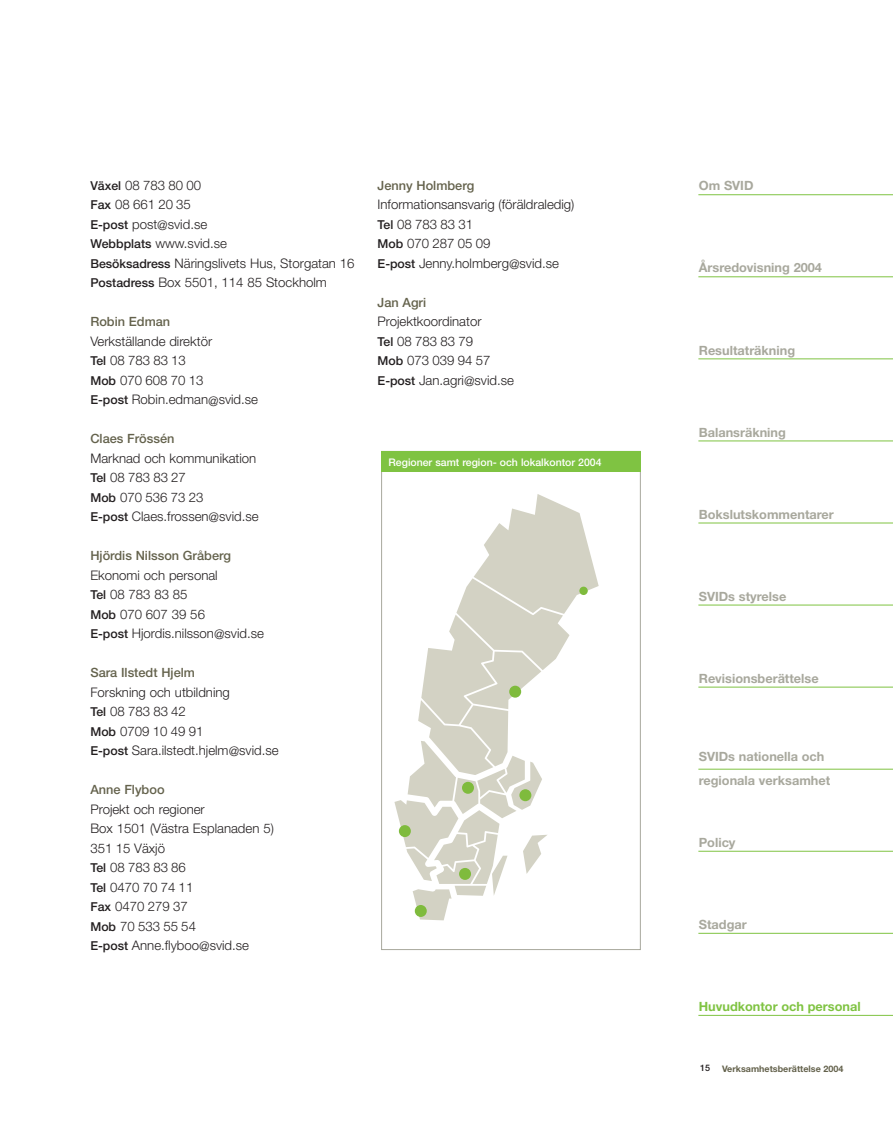
<style>
.page{position:relative;width:893px;height:1143px;background:#fff}
.page>*{position:absolute;margin:0;border:0;box-sizing:border-box;transform-origin:0 0}
.t1{font:300 13.2px/19.5px "Helvetica Neue";color:#231f20}
.t2{font:700 12.75px/23.7px "Helvetica Neue";color:#a8a89d}
.t3{font:500 12.75px "Helvetica Neue";color:#64624c}
.t4{font:700 12.75px "Helvetica Neue";color:#7fc342}
.t5{font:500 10.5px "Helvetica Neue";color:#fff}
.t6{font:700 9px "Helvetica Neue";color:#64624c}
.t7{font:500 9px "Helvetica Neue";color:#231f20}
.s1{font-weight:500;font-size:12.3px}
</style>
<div class="page">
<hr style="left:698px;top:194px;width:194px;height:1px;background:#7fc342">
<hr style="left:698px;top:276px;width:194px;height:1px;background:#7fc342">
<hr style="left:698px;top:358px;width:194px;height:1px;background:#7fc342">
<hr style="left:698px;top:441px;width:194px;height:1px;background:#7fc342">
<hr style="left:698px;top:523px;width:194px;height:1px;background:#7fc342">
<hr style="left:698px;top:605px;width:194px;height:1px;background:#7fc342">
<hr style="left:698px;top:687px;width:194px;height:1px;background:#7fc342">
<hr style="left:698px;top:769px;width:194px;height:1px;background:#7fc342">
<hr style="left:698px;top:851px;width:194px;height:1px;background:#7fc342">
<hr style="left:698px;top:933px;width:194px;height:1px;background:#7fc342">
<hr style="left:698px;top:1015px;width:194px;height:1px;background:#7fc342">
<svg style="left:394px;top:494px;width:204px;height:426px"></svg>
<div style="left:519px;top:789px;width:12px;height:12px;background:#7fbb3d;border-radius:50%"></div>
<div style="left:509px;top:686px;width:12px;height:12px;background:#7fbb3d;border-radius:50%"></div>
<div style="left:459px;top:868px;width:12px;height:12px;background:#7fbb3d;border-radius:50%"></div>
<div style="left:579px;top:587px;width:8px;height:8px;background:#7fbb3d;border-radius:50%"></div>
<div style="left:399px;top:825px;width:12px;height:12px;background:#7fbb3d;border-radius:50%"></div>
<div style="left:415px;top:905px;width:12px;height:12px;background:#7fbb3d;border-radius:50%"></div>
<div style="left:462px;top:782px;width:12px;height:12px;background:#7fbb3d;border-radius:50%"></div>
<div style="left:381px;top:451px;width:259px;height:499px;border:1px solid #a8a89d"></div>
<div style="left:381px;top:452px;width:259px;height:20px;background:#7fc342"></div>
<p class="t1" style="left:90px;top:177px;width:266px"><span class="s1">Växel</span> 08 783 80 00<br><span class="s1">Fax</span> 08 661 20 35<br><span class="s1">E-post</span> post@svid.se<br><span class="s1">Webbplats</span> www.svid.se<br><span class="s1">Besöksadress</span> Näringslivets Hus, Storgatan 16<br><span class="s1">Postadress</span> Box 5501, 114 85 Stockholm</p>
<p class="t3" style="left:90px;top:317px;width:81px">Robin Edman</p>
<p class="t1" style="left:90px;top:333px;width:169px">Verkställande direktör<br><span class="s1">Tel</span> 08 783 83 13<br><span class="s1">Mob</span> 070 608 70 13<br><span class="s1">E-post</span> Robin.edman@svid.se</p>
<p class="t3" style="left:90px;top:434px;width:86px">Claes Frössén</p>
<p class="t1" style="left:90px;top:450px;width:170px">Marknad och kommunikation<br><span class="s1">Tel</span> 08 783 83 27<br><span class="s1">Mob</span> 070 536 73 23<br><span class="s1">E-post</span> Claes.frossen@svid.se</p>
<p class="t3" style="left:90px;top:551px;width:142px">Hjördis Nilsson Gråberg</p>
<p class="t1" style="left:90px;top:567px;width:175px">Ekonomi och personal<br><span class="s1">Tel</span> 08 783 83 85<br><span class="s1">Mob</span> 070 607 39 56<br><span class="s1">E-post</span> Hjordis.nilsson@svid.se</p>
<p class="t3" style="left:90px;top:668px;width:106px">Sara Ilstedt Hjelm</p>
<p class="t1" style="left:90px;top:684px;width:190px">Forskning och utbildning<br><span class="s1">Tel</span> 08 783 83 42<br><span class="s1">Mob</span> 0709 10 49 91<br><span class="s1">E-post</span> Sara.ilstedt.hjelm@svid.se</p>
<p class="t3" style="left:90px;top:785px;width:76px">Anne Flyboo</p>
<p class="t1" style="left:90px;top:801px;width:185px">Projekt och regioner<br>Box 1501 (Västra Esplanaden 5)<br>351 15 Växjö<br><span class="s1">Tel</span> 08 783 83 86<br><span class="s1">Tel</span> 0470 70 74 11<br><span class="s1">Fax</span> 0470 279 37<br><span class="s1">Mob</span> 70 533 55 54<br><span class="s1">E-post</span> Anne.flyboo@svid.se</p>
<p class="t3" style="left:377px;top:181px;width:98px">Jenny Holmberg</p>
<p class="t1" style="left:377px;top:196px;width:198px">Informationsansvarig (föräldraledig)<br><span class="s1">Tel</span> 08 783 83 31<br><span class="s1">Mob</span> 070 287 05 09<br><span class="s1">E-post</span> Jenny.holmberg@svid.se</p>
<p class="t3" style="left:377px;top:298px;width:50px">Jan Agri</p>
<p class="t1" style="left:377px;top:313px;width:138px">Projektkoordinator<br><span class="s1">Tel</span> 08 783 83 79<br><span class="s1">Mob</span> 073 039 94 57<br><span class="s1">E-post</span> Jan.agri@svid.se</p>
<p class="t5" style="left:388px;top:458px;width:214px">Regioner samt region- och lokalkontor 2004</p>
<p class="t2" style="left:698px;top:175px;width:56px">Om SVID</p>
<p class="t2" style="left:698px;top:257px;width:125px">Årsredovisning 2004</p>
<p class="t2" style="left:698px;top:339px;width:98px">Resultaträkning</p>
<p class="t2" style="left:698px;top:422px;width:89px">Balansräkning</p>
<p class="t2" style="left:698px;top:504px;width:137px">Bokslutskommentarer</p>
<p class="t2" style="left:698px;top:586px;width:89px">SVIDs styrelse</p>
<p class="t2" style="left:698px;top:668px;width:121px">Revisionsberättelse</p>
<p class="t2" style="left:698px;top:746px;width:133px">SVIDs nationella och regionala verksamhet</p>
<p class="t2" style="left:698px;top:832px;width:38px">Policy</p>
<p class="t2" style="left:698px;top:914px;width:49px">Stadgar</p>
<p class="t4" style="left:698px;top:1002px;width:163px">Huvudkontor och personal</p>
<p class="t7" style="left:700px;top:1065px;width:12px">15</p>
<p class="t6" style="left:722px;top:1065px;width:123px">Verksamhetsberättelse 2004</p>
</div>
